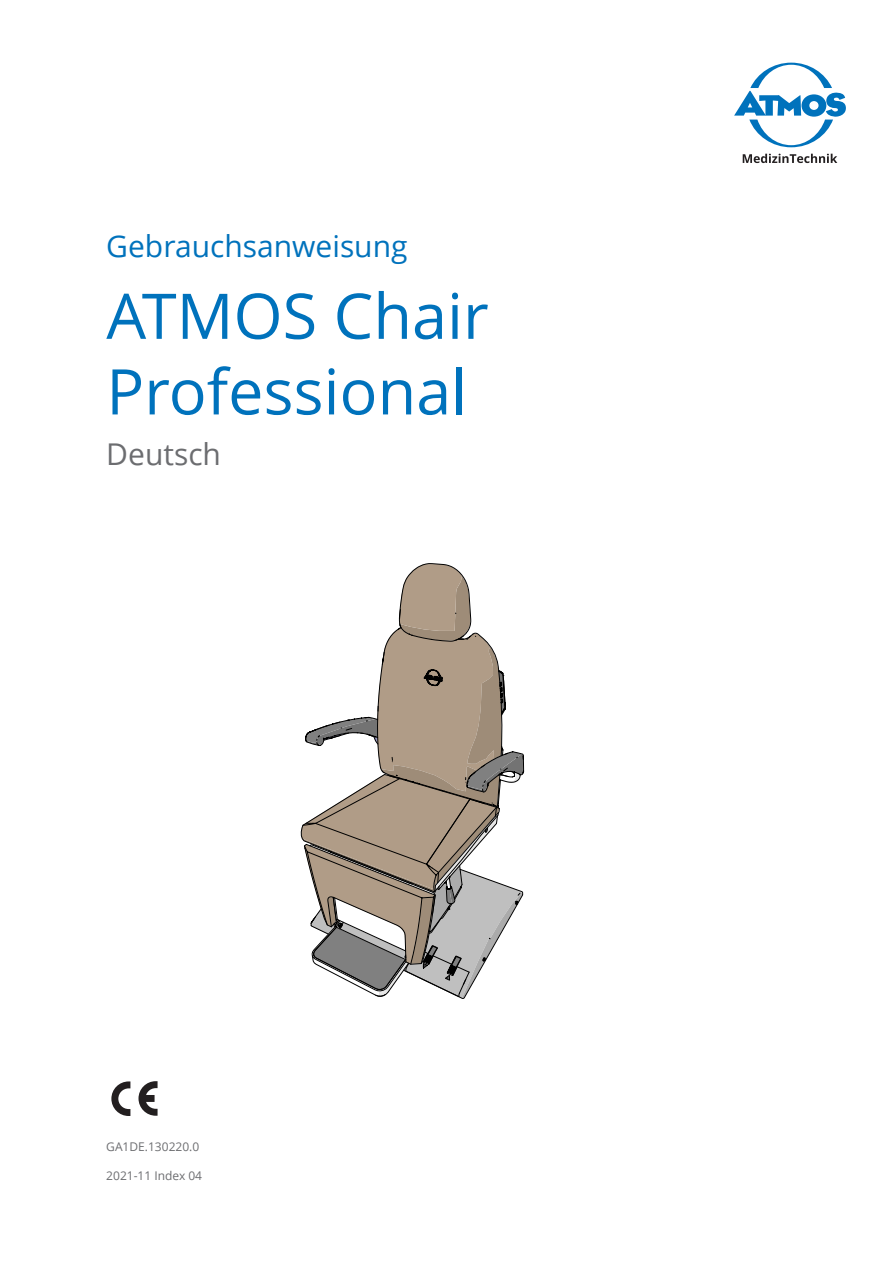
<style>
.page{position:relative;width:893px;height:1263px;background:#fff}
.page>*{position:absolute;margin:0;border:0;box-sizing:border-box;transform-origin:0 0}
.t1{font:63px/75.6px "Open Sans";color:#0072bc}
.t2{font:30px "Open Sans";color:#0072bc}
.t3{font:30px "Open Sans";color:#6c6d70}
.t4{font:12px "Open Sans";color:#6c6d70}
</style>
<div class="page">
<svg style="left:734px;top:63px;width:112px;height:84px"></svg>
<svg style="left:743px;top:154px;width:94px;height:9px"></svg>
<svg style="left:300px;top:563px;width:225px;height:436px"></svg>
<svg style="left:111px;top:1081px;width:47px;height:35px"></svg>
<div style="left:142px;top:1095px;width:13px;height:7px;background:#231f20"></div>
<h2 class="t2" style="left:106px;top:225px;width:303px">Gebrauchsanweisung</h2>
<h1 class="t1" style="left:106px;top:277px;width:384px">ATMOS Chair<br>Professional</h1>
<h2 class="t3" style="left:106px;top:434px;width:116px">Deutsch</h2>
<p class="t4" style="left:106px;top:1138px;width:95px">GA1DE.130220.0</p>
<p class="t4" style="left:106px;top:1167px;width:97px">2021-11 Index 04</p>
</div>
